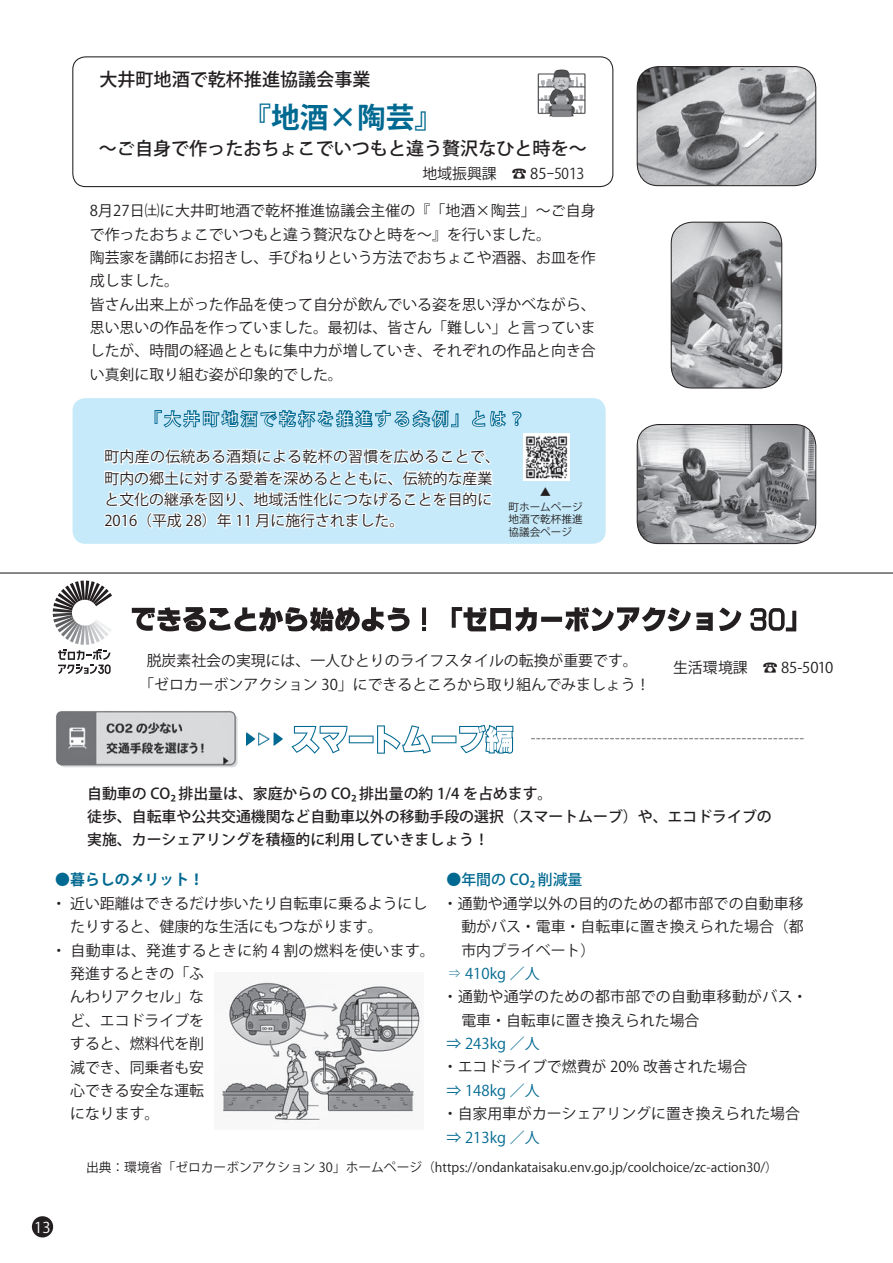
<style>
.page{position:relative;width:893px;height:1263px;background:#fff}
.page>*{position:absolute;margin:0;border:0;box-sizing:border-box;transform-origin:0 0}
.t1{font:700 28.65px "Koz Go Pro";color:#006991}
.t2{font:500 18px "Koz Go Pro";color:#231f20}
.t3{font:15.9px "Koz Go Pro";letter-spacing:.2em;color:#fff}
.t4{font:14.85px/23.4px "Koz Go Pro";color:#231f20}
.t5{font:500 14.85px/23.4px "Koz Go Pro";color:#231f20}
.t6{font:14.85px "Koz Go Pro";letter-spacing:.02em;color:#231f20}
.t7{font:14.85px "Koz Go Pro";color:#006991}
.t8{font:700 14.85px "Koz Go Pro";color:#006991}
.t9{font:500 14.85px "Koz Go Pro";color:#006991}
.t10{font:14.85px "Koz Go Pro";color:#fff}
.t11{font:13.8px "Koz Min Pro";color:#006991}
.t12{font:12.75px "Koz Go Pro";color:#231f20}
.t13{font:10.65px/14.9px "Koz Go Pro";color:#231f20;text-align:center}
.s1{font-family:"Adobe Myungjo Std";font-weight:500;color:#006991}
.s2{color:#006991}
</style>
<div class="page">
<svg style="left:531px;top:738px;width:272px;height:1px"></svg>
<img style="left:56px;top:711px;width:182px;height:56px">
<img style="left:219px;top:980px;width:203px;height:143px">
<svg style="left:291px;top:725px;width:222px;height:29px"></svg>
<svg style="left:246px;top:733px;width:37px;height:13px"></svg>
<img style="left:671px;top:222px;width:111px;height:166px">
<div style="left:671px;top:222px;width:111px;height:166px;border:1px solid #231f20;border-radius:21px"></div>
<img style="left:637px;top:424px;width:179px;height:120px">
<div style="left:637px;top:424px;width:179px;height:120px;border:1px solid #231f20;border-radius:21px"></div>
<img style="left:637px;top:67px;width:179px;height:119px">
<div style="left:637px;top:66px;width:179px;height:120px;border:1px solid #231f20;border-radius:21px"></div>
<hr style="left:0;top:572px;width:893px;height:1px;background:#231f20">
<div style="left:72px;top:56px;width:541px;height:131px;border:1px solid #231f20;border-radius:13px"></div>
<svg style="left:96px;top:56px;width:493px;height:2px"></svg>
<div style="left:73px;top:398px;width:533px;height:146px;background:#c6eafa;border-radius:13px"></div>
<svg style="left:104px;top:410px;width:418px;height:119px"></svg>
<img style="left:523px;top:434px;width:47px;height:47px">
<img style="left:537px;top:69px;width:49px;height:48px">
<svg style="left:53px;top:580px;width:59px;height:94px"></svg>
<svg style="left:132px;top:607px;width:664px;height:24px"></svg>
<svg style="left:32px;top:1216px;width:21px;height:21px"></svg>
<svg style="left:33px;top:1219px;width:19px;height:16px"></svg>
<p class="t2" style="left:99px;top:68px;width:273px">大井町地酒で乾杯推進協議会事業</p>
<h1 class="t1" style="left:242px;top:99px;width:202px">『地酒×陶芸『</h1>
<p class="t2" style="left:99px;top:137px;width:489px">～ご自身で作ったおちょこでいつもと違う贅沢なひと時を~</p>
<p class="t4" style="left:422px;top:162px;width:76px">地域振興課</p>
<p class="t4" style="left:512px;top:162px;width:74px">☎ 85-5013</p>
<p class="t4" style="left:90px;top:199px;width:507px">月8 27日㈯に大井町地酒で乾杯推進協議会主催の『「地酒×陶芸」～ご自身で作ったおちょこでいつもと違う贅沢なひと時を～』を行いました。<br>陶芸家を講師にお招きし、手びねりという方法でおちょこや酒器、お皿を作成しました。<br>皆さん出来上がった作品を使って自分が飲んでいる姿を思い浮かべながら、思い思いの作品を作っていました。最初は、皆さん「難しい」と言っていましたが、時間の経過とともに集中力が増していき、それぞれの作品と向き合い真剣に取り組む姿が印象的でした。</p>
<p class="t3" style="left:145px;top:409px;width:381px">「大井町地酒で乾杯を推進する条例」とは?</p>
<p class="t4" style="left:104px;top:446px;width:397px;line-height:21.3px">町内産の伝統ある酒類による乾杯の習慣を広めることで、町内の郷土に対する愛着を深めるとともに、伝統的な産業と文化の継承を図り、地域活性化につなげることを目的に<br>2016（平成 28）年 11 月に施行されました。</p>
<p class="t13" style="left:508px;top:485px;width:76px">▲<br>町ホームページ</p>
<p class="t13" style="left:508px;top:513px;width:76px;line-height:12.8px;text-align:left">地酒で乾杯推進協議会ページ</p>
<p class="t4" style="left:139px;top:650px;width:513px;text-align:center">脱炭素社会の実現には、一人ひとりのライフスタイルの転換が重要です。<br>「ゼロカーボンアクション 30」にできるところから取り組んでみましょう!</p>
<p class="t11" style="left:243px;top:729px;width:43px">▶▷▶</p>
<p class="t4" style="left:673px;top:656px;width:76px">生活環境課</p>
<p class="t4" style="left:763px;top:656px;width:72px">☎ 85-5010</p>
<p class="t5" style="left:87px;top:782px;width:686px">自動車の CO₂ 排出量は、家庭からの CO₂ 排出量の約 1/4 を占めます。<br>徒歩、自転車や公共交通機関など自動車以外の移動手段の選択（スマートムーブ）や、エコドライブの実施、カーシェアリングを積極的に利用していきましょう!</p>
<p class="t8" style="left:55px;top:870px;width:150px">●暮らしのメリット!</p>
<p class="t4" style="left:52px;top:892px;width:377px">・近い距離はできるだけ歩いたり自転車に乗るようにし</p>
<p class="t4" style="left:70px;top:915px;width:314px">たりすると、健康的な生活にもつながります。</p>
<p class="t6" style="left:52px;top:940px;width:385px">・自動車は、発進するときに約 4 割の燃料を使います。</p>
<p class="t4" style="left:55px;top:962px;width:150px">　発進するときの「ふ</p>
<p class="t4" style="left:55px;top:985px;width:150px">　んわりアクセル」な</p>
<p class="t4" style="left:55px;top:1009px;width:150px">　ど、エコドライブを</p>
<p class="t4" style="left:55px;top:1032px;width:150px">　すると、燃料代を削</p>
<p class="t4" style="left:55px;top:1056px;width:150px">　減でき、同乗者も安</p>
<p class="t4" style="left:55px;top:1079px;width:150px">　心できる安全な運転</p>
<p class="t4" style="left:55px;top:1102px;width:106px">　になります。</p>
<p class="t9" style="left:446px;top:870px;width:137px">●年間の CO₂ 削減量</p>
<p class="t4" style="left:443px;top:892px;width:366px">・通勤や通学以外の目的のための都市部での自動車移　動がバス・電車・自転車に置き換えられた場合（都　市内プライベート(<br><span class="s1">⇒</span> <span class="s2">410kg ／人<br></span>・通勤や通学のための都市部での自動車移動がバス・　電車・自転車に置き換えられた場合</p>
<p class="t7" style="left:446px;top:1034px;width:95px">⇒ 243kg ／人</p>
<p class="t4" style="left:443px;top:1056px;width:306px">・エコドライブで燃費が 20% 改善された場合</p>
<p class="t7" style="left:446px;top:1081px;width:95px">⇒ 148kg ／人</p>
<p class="t4" style="left:443px;top:1102px;width:359px">・自家用車がカーシェアリングに置き換えられた場合</p>
<p class="t7" style="left:446px;top:1127px;width:95px">⇒ 213kg ／人</p>
<p class="t10" style="left:34px;top:1217px;width:18px">13</p>
<p class="t12" style="left:86px;top:1159px;width:693px">出典：環境省「ゼロカーボンアクション 30」ホームページ（https://ondankataisaku.env.go j p. /coolchoice/zc-action30/(</p>
</div>
